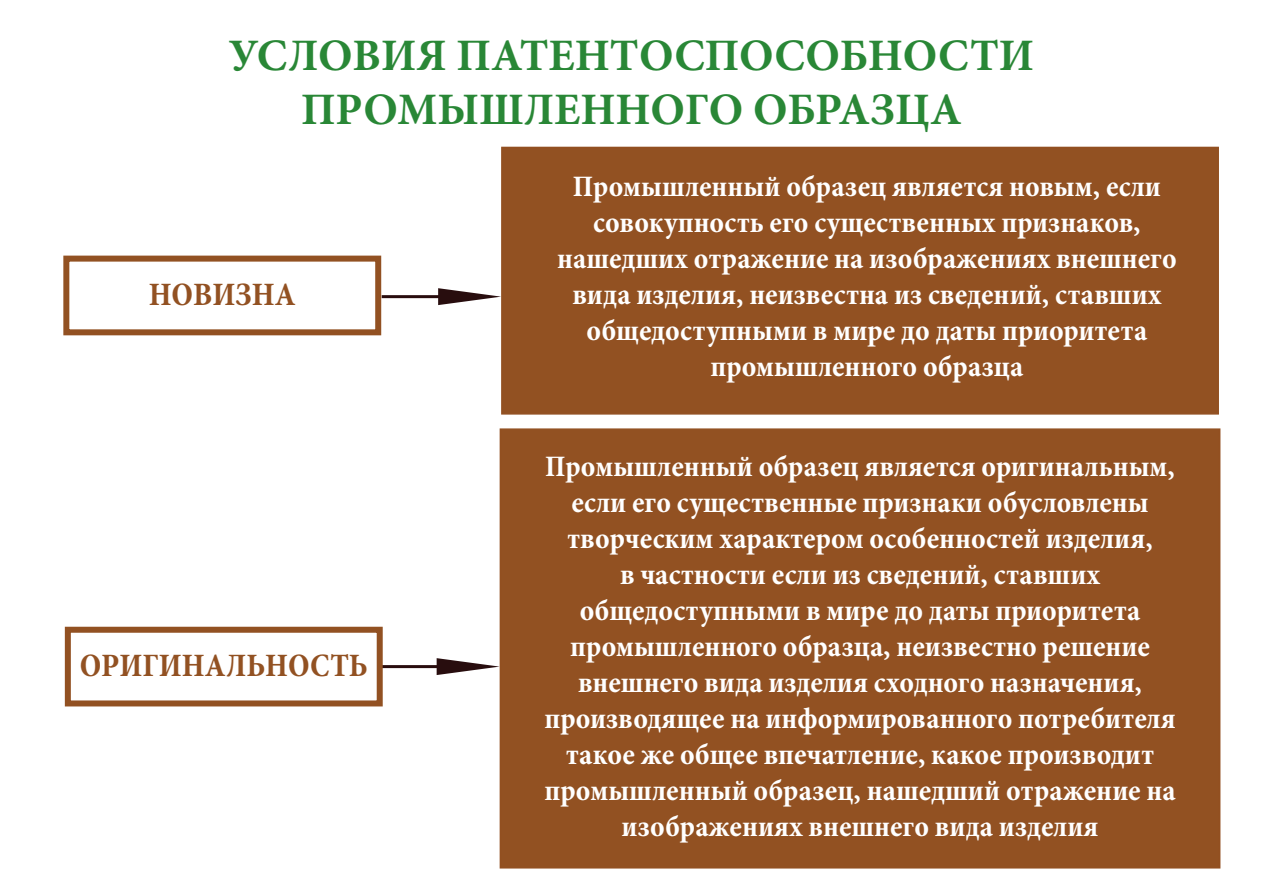
<style>
.page{position:relative;width:1263px;height:893px;background:#fff}
.page>*{position:absolute;margin:0;border:0;box-sizing:border-box;transform-origin:0 0}
.t1{font:700 45px/54px "Minion Pro";color:#298736;text-align:center}
.t2{font:700 condensed 33px "Minion Pro";color:#925122}
.t3{font:700 condensed 30px/36px "Minion Pro";color:#fff;text-align:center}
</style>
<div class="page">
<div style="left:501px;top:147px;width:718px;height:268px;background:#925122;border:2px solid #925021"></div>
<hr style="left:382px;top:295px;width:86px;height:3px;background:#280c0d">
<svg style="left:438px;top:288px;width:63px;height:17px"></svg>
<div style="left:500px;top:428px;width:720px;height:440px;background:#925122;border:2px solid #925021"></div>
<hr style="left:380px;top:665px;width:86px;height:3px;background:#280c0d">
<svg style="left:437px;top:658px;width:63px;height:17px"></svg>
<div style="left:63px;top:256px;width:318px;height:79px;background:#fff;border:6px solid #925122"></div>
<div style="left:65px;top:627px;width:318px;height:79px;background:#fff;border:6px solid #925122"></div>
<h1 class="t1" style="left:229px;top:28px;width:807px">УСЛОВИЯ ПАТЕНТОСПОСОБНОСТИ<br>ПРОМЫШЛЕННОГО ОБРАЗЦА</h1>
<p class="t2" style="left:149px;top:272px;width:148px">НОВИЗНА</p>
<p class="t2" style="left:80px;top:643px;width:289px">ОРИГИНАЛЬНОСТЬ</p>
<p class="t3" style="left:557px;top:168px;width:621px">Промышленный образец является новым, если совокупность его существенных признаков, нашедших отражение на изображениях внешнего вида изделия, неизвестна из сведений, ставших общедоступными в мире до даты приоритета промышленного образца</p>
<p class="t3" style="left:544px;top:448px;width:633px">Промышленный образец является оригинальным, если его существенные признаки обусловлены творческим характером особенностей изделия,<br>в частности если из сведений, ставших общедоступными в мире до даты приоритета промышленного образца, неизвестно решение внешнего вида изделия сходного назначения, производящее на информированного потребителя такое же общее впечатление, какое производит промышленный образец, нашедший отражение на изображениях внешнего вида изделия</p>
</div>
